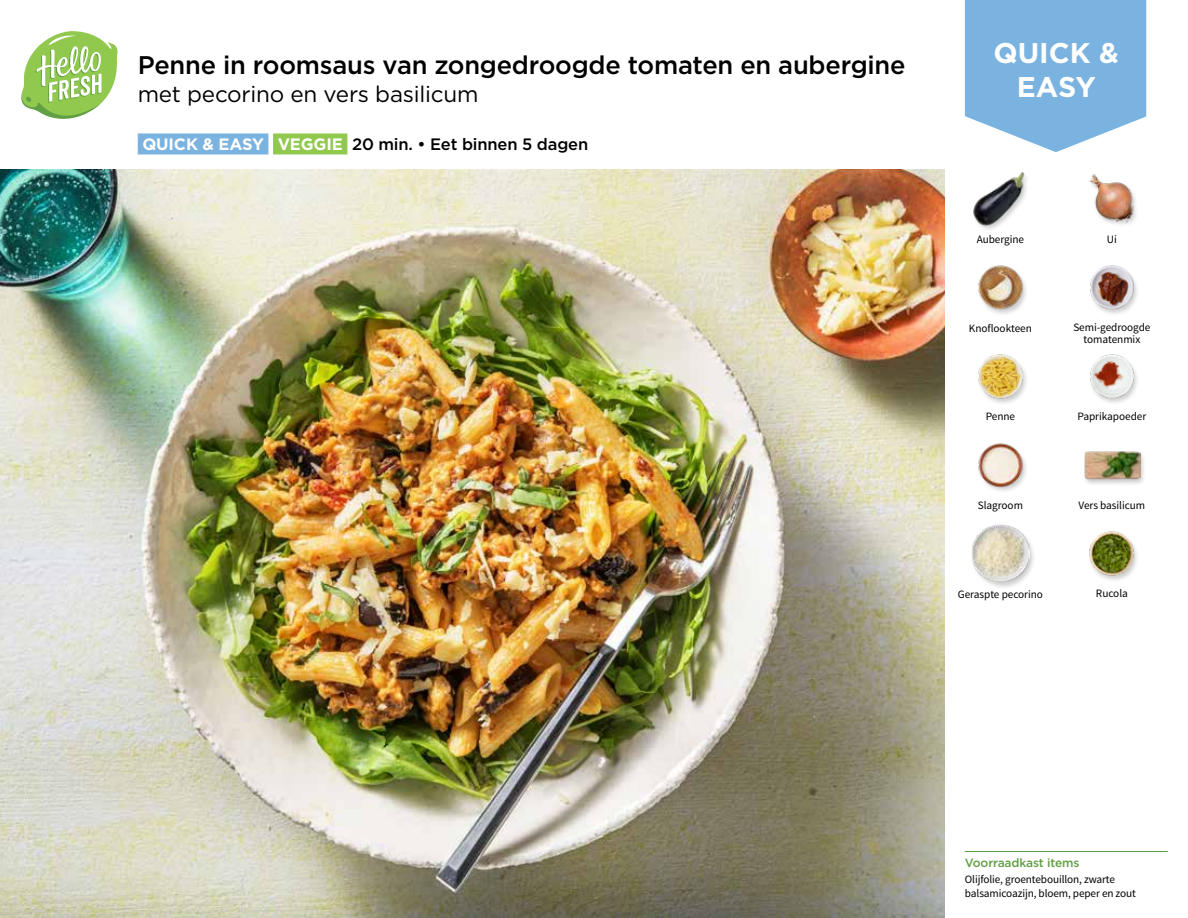
<style>
.page{position:relative;width:1188px;height:918px;background:#fff}
.page>*{position:absolute;margin:0;border:0;box-sizing:border-box;transform-origin:0 0}
.t1{font:700 28.5px/34.2px "Gotham";color:#fff;text-align:center}
.t2{font:500 25.5px "Gotham";letter-spacing:-.01em;color:#000}
.t3{font:22.5px "Gotham";letter-spacing:-.01em;color:#000}
.t4{font:500 16.5px "Gotham";letter-spacing:-.01em;color:#000}
.t5{font:500 12px "Gotham";letter-spacing:-.01em;color:#609f43}
.t6{font:11.25px/12px "Source Sans Pro";letter-spacing:-.005em;color:#000;text-align:center}
.s1{font-weight:700;color:#fff}
</style>
<div class="page">
<hr style="left:965px;top:851px;width:203px;height:1px;background:#609f43">
<div style="left:138px;top:133px;width:130px;height:21px;background:#7ab2e0"></div>
<div style="left:273px;top:133px;width:74px;height:21px;background:#91c84e"></div>
<svg style="left:21px;top:31px;width:97px;height:88px"></svg>
<img style="left:0;top:170px;width:945px;height:748px">
<svg style="left:913px;top:0;width:234px;height:216px"></svg>
<img style="left:1083px;top:170px;width:58px;height:55px">
<div style="left:972px;top:172px;width:58px;height:60px;background:#000;opacity:.2"></div>
<img style="left:972px;top:170px;width:57px;height:57px">
<img style="left:1090px;top:265px;width:47px;height:49px">
<img style="left:978px;top:265px;width:48px;height:49px">
<img style="left:1090px;top:354px;width:47px;height:49px">
<img style="left:978px;top:354px;width:48px;height:50px">
<div style="left:1083px;top:451px;width:63px;height:36px;background:#000;opacity:.2"></div>
<img style="left:1083px;top:451px;width:58px;height:36px">
<img style="left:1089px;top:531px;width:48px;height:50px">
<img style="left:978px;top:443px;width:48px;height:48px">
<div style="left:970px;top:524px;width:65px;height:65px;background:#000;opacity:.2"></div>
<img style="left:972px;top:524px;width:57px;height:58px">
<h2 class="t2" style="left:138px;top:48px;width:769px">Penne in roomsaus van zongedroogde tomaten en aubergine</h2>
<h3 class="t3" style="left:138px;top:80px;width:342px">met pecorino en vers basilicum</h3>
<h3 class="t4" style="left:142px;top:133px;width:447px"><span class="s1">QUICK &amp; EASY VEGGIE</span> 20 min. • Eet binnen 5 dagen</h3>
<h1 class="t1" style="left:993px;top:35px;width:127px">QUICK &amp;<br>EASY</h1>
<p class="t6" style="left:977px;top:233px;width:49px">Aubergine</p>
<p class="t6" style="left:969px;top:322px;width:64px">Knoflookteen</p>
<p class="t6" style="left:1107px;top:233px;width:11px">Ui</p>
<p class="t6" style="left:1073px;top:321px;width:79px">Semi-gedroogde tomatenmix</p>
<p class="t6" style="left:986px;top:411px;width:31px">Penne</p>
<p class="t6" style="left:1077px;top:411px;width:70px">Paprikapoeder</p>
<p class="t6" style="left:978px;top:500px;width:47px">Slagroom</p>
<p class="t6" style="left:1079px;top:500px;width:68px">Vers basilicum</p>
<p class="t6" style="left:958px;top:588px;width:87px">Geraspte pecorino</p>
<p class="t6" style="left:1096px;top:588px;width:33px">Rucola</p>
<p class="t5" style="left:965px;top:854px;width:116px">Voorraadkast items</p>
<p class="t6" style="left:965px;top:872px;width:173px;line-height:14.4px;text-align:left">Olijfolie, groentebouillon, zwarte balsamicoazijn, bloem, peper en zout</p>
</div>
